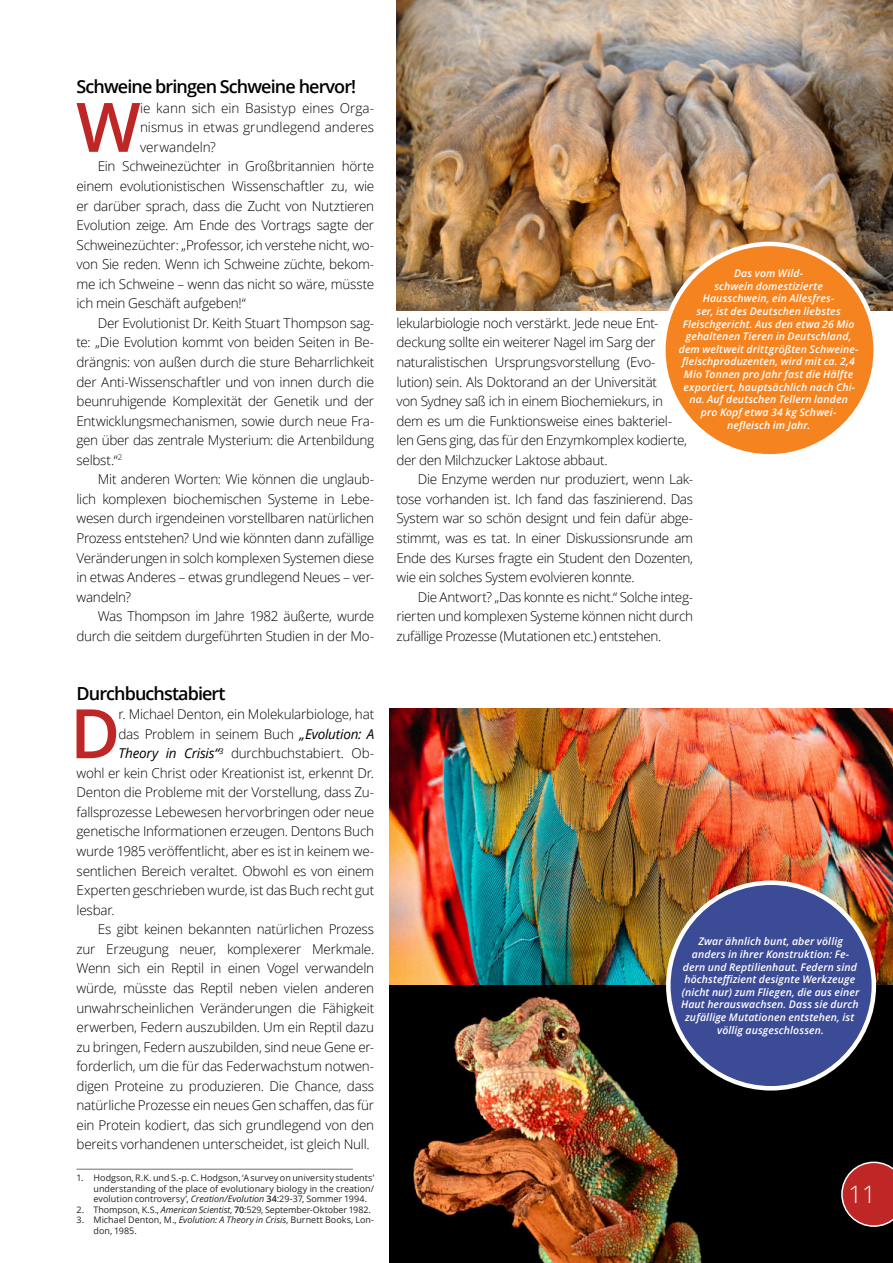
<style>
.page{position:relative;width:893px;height:1263px;background:#fff}
.page>*{position:absolute;margin:0;border:0;box-sizing:border-box;transform-origin:0 0}
.t1{font:600 68.25px "Open Sans";color:#bf2726}
.t2{font:300 24px "Open Sans";color:#fff}
.t3{font:600 18px "Open Sans";letter-spacing:-.05em;color:#000}
.t4{font:300 13.5px/19.5px "Open Sans";letter-spacing:-.02em;color:#000;text-align:justify}
.t5{font:300 13.5px "Open Sans";color:#000}
.t6{font:italic 600 10.5px/12.6px "Open Sans";letter-spacing:.01em;color:#fff;text-align:center}
.t7{font:9px/10.5px "Open Sans";color:#222;text-align:justify}
.s1{font-weight:400;font-style:italic}
.s2{font-style:italic}
.s3{font-weight:600}
</style>
<div class="page">
<hr style="left:77px;top:1169px;width:276px;height:1px;background:#6d6f71">
<img style="left:397px;top:0;width:496px;height:310px">
<div style="left:663px;top:244px;width:213px;height:212px;background:#f5831f;border-radius:50%"></div>
<img style="left:389px;top:708px;width:504px;height:555px">
<div style="left:668px;top:883px;width:206px;height:205px;background:#3c4b95;border-radius:50%"></div>
<svg style="left:841px;top:1161px;width:52px;height:66px;background:#a22d2c"></svg>
<h3 class="t3" style="left:77px;top:79px;width:281px">Schweine bringen Schweine hervor!</h3>
<h1 class="t1" style="left:76px;top:100px;width:66px">W</h1>
<p class="t5" style="left:140px;top:99px;width:236px">ie kann sich ein Basistyp eines Orga-</p>
<p class="t5" style="left:140px;top:118px;width:236px">nismus in etwas grundlegend anderes</p>
<p class="t5" style="left:140px;top:138px;width:77px">verwandeln?</p>
<p class="t4" style="left:98px;top:156px;width:278px">Ein Schweinezüchter in Großbritannien hörte</p>
<p class="t4" style="left:77px;top:176px;width:299px">einem evolutionistischen Wissenschaftler zu, wie</p>
<p class="t4" style="left:77px;top:195px;width:299px">er darüber sprach, dass die Zucht von Nutztieren</p>
<p class="t4" style="left:77px;top:215px;width:299px">Evolution zeige. Am Ende des Vortrags sagte der</p>
<p class="t4" style="left:77px;top:235px;width:299px">Schweinezüchter: „Professor, ich verstehe nicht, wo-</p>
<p class="t4" style="left:77px;top:254px;width:299px">von Sie reden. Wenn ich Schweine züchte, bekom-</p>
<p class="t4" style="left:77px;top:274px;width:299px">me ich Schweine – wenn das nicht so wäre, müsste</p>
<p class="t4" style="left:77px;top:293px;width:171px">ich mein Geschäft aufgeben!“</p>
<p class="t4" style="left:98px;top:313px;width:278px">Der Evolutionist Dr. Keith Stuart Thompson sag-</p>
<p class="t4" style="left:77px;top:332px;width:299px">te: „Die Evolution kommt von beiden Seiten in Be-</p>
<p class="t4" style="left:77px;top:352px;width:299px">drängnis: von außen durch die sture Beharrlichkeit</p>
<p class="t4" style="left:77px;top:372px;width:299px">der Anti-Wissenschaftler und von innen durch die</p>
<p class="t4" style="left:77px;top:391px;width:299px">beunruhigende Komplexität der Genetik und der</p>
<p class="t4" style="left:77px;top:411px;width:299px">Entwicklungsmechanismen, sowie durch neue Fra-</p>
<p class="t4" style="left:77px;top:430px;width:299px">gen über das zentrale Mysterium: die Artenbildung</p>
<p class="t4" style="left:77px;top:450px;width:47px">selbst.“<sup>2</sup></p>
<p class="t4" style="left:98px;top:469px;width:278px">Mit anderen Worten: Wie können die unglaub-</p>
<p class="t4" style="left:77px;top:489px;width:299px">lich komplexen biochemischen Systeme in Lebe-</p>
<p class="t4" style="left:77px;top:508px;width:299px">wesen durch irgendeinen vorstellbaren natürlichen</p>
<p class="t4" style="left:77px;top:528px;width:299px">Prozess entstehen? Und wie könnten dann zufällige</p>
<p class="t4" style="left:77px;top:548px;width:299px">Veränderungen in solch komplexen Systemen diese</p>
<p class="t4" style="left:77px;top:567px;width:299px">in etwas Anderes – etwas grundlegend Neues – ver-</p>
<p class="t4" style="left:77px;top:587px;width:56px">wandeln?</p>
<p class="t4" style="left:98px;top:606px;width:278px">Was Thompson im Jahre 1982 äußerte, wurde</p>
<p class="t4" style="left:77px;top:626px;width:299px">durch die seitdem durgeführten Studien in der Mo-</p>
<h3 class="t3" style="left:77px;top:686px;width:151px">Durchbuchstabiert</h3>
<h1 class="t1" style="left:70px;top:706px;width:52px">D</h1>
<p class="t4" style="left:119px;top:704px;width:257px">r. Michael Denton, ein Molekularbiologe, hat</p>
<p class="t4" style="left:119px;top:724px;width:257px">das Problem in seinem Buch <span class="s1">„Evolution: A</span></p>
<p class="t4" style="left:119px;top:743px;width:257px"><span class="s1">Theory in Crisis“</span><sup>3</sup> durchbuchstabiert. Ob-</p>
<p class="t4" style="left:77px;top:763px;width:299px">wohl er kein Christ oder Kreationist ist, erkennt Dr.</p>
<p class="t4" style="left:77px;top:782px;width:299px">Denton die Probleme mit der Vorstellung, dass Zu-</p>
<p class="t4" style="left:77px;top:802px;width:299px">fallsprozesse Lebewesen hervorbringen oder neue</p>
<p class="t4" style="left:77px;top:821px;width:299px">genetische Informationen erzeugen. Dentons Buch</p>
<p class="t4" style="left:77px;top:841px;width:299px">wurde 1985 veröffentlicht, aber es ist in keinem we-</p>
<p class="t4" style="left:77px;top:860px;width:299px">sentlichen Bereich veraltet. Obwohl es von einem</p>
<p class="t4" style="left:77px;top:880px;width:299px">Experten geschrieben wurde, ist das Buch recht gut</p>
<p class="t4" style="left:77px;top:900px;width:40px">lesbar.</p>
<p class="t4" style="left:98px;top:919px;width:278px">Es gibt keinen bekannten natürlichen Prozess</p>
<p class="t4" style="left:77px;top:939px;width:299px">zur Erzeugung neuer, komplexerer Merkmale.</p>
<p class="t4" style="left:77px;top:958px;width:299px">Wenn sich ein Reptil in einen Vogel verwandeln</p>
<p class="t4" style="left:77px;top:978px;width:299px">würde, müsste das Reptil neben vielen anderen</p>
<p class="t4" style="left:77px;top:997px;width:299px">unwahrscheinlichen Veränderungen die Fähigkeit</p>
<p class="t4" style="left:77px;top:1017px;width:299px">erwerben, Federn auszubilden. Um ein Reptil dazu</p>
<p class="t4" style="left:77px;top:1037px;width:299px">zu bringen, Federn auszubilden, sind neue Gene er-</p>
<p class="t4" style="left:77px;top:1056px;width:299px">forderlich, um die für das Federwachstum notwen-</p>
<p class="t4" style="left:77px;top:1076px;width:299px">digen Proteine zu produzieren. Die Chance, dass</p>
<p class="t4" style="left:77px;top:1095px;width:299px">natürliche Prozesse ein neues Gen schaffen, das für</p>
<p class="t4" style="left:77px;top:1115px;width:299px">ein Protein kodiert, das sich grundlegend von den</p>
<p class="t4" style="left:77px;top:1134px;width:295px">bereits vorhandenen unterscheidet, ist gleich Null.</p>
<p class="t7" style="left:94px;top:1172px;width:282px;text-indent:-17px">1. Hodgson, R.K. und S.-p. C. Hodgson, ‘A survey on university students’ understanding of the place of evolutionary biology in the creation/ evolution controversy’, <span class="s2">Creation/Evolution</span> <span class="s3">34</span>:29-37, Sommer 1994.</p>
<p class="t7" style="left:77px;top:1204px;width:296px">2. Thompson, K.S., <span class="s2">American Scientist</span>, <span class="s3">70</span>:529, September-Oktober 1982.</p>
<p class="t7" style="left:94px;top:1214px;width:282px;text-indent:-17px">3. Michael Denton, M., <span class="s2">Evolution: A Theory in Crisis</span>, Burnett Books, Lon&shy;don, 1985.</p>
<p class="t6" style="left:679px;top:268px;width:181px">Das vom Wild-<br>schwein domestizierte<br>Hausschwein, ein Allesfres-<br>ser, ist des Deutschen liebstes<br>Fleischgericht. Aus den etwa 26 Mio gehaltenen Tieren in Deutschland, dem weltweit drittgrößten Schweine&shy;fleischproduzenten, wird mit ca. 2,4<br>Mio Tonnen pro Jahr fast die Hälfte exportiert, hauptsächlich nach Chi&shy;na. Auf deutschen Tellern landen<br>pro Kopf etwa 34 kg Schwei&shy;nefleisch im Jahr.</p>
<p class="t4" style="left:396px;top:313px;width:292px;text-align:left">lekularbiologie noch verstärkt. Jede neue Ent&shy;deckung sollte ein weiterer Nagel im Sarg der naturalistischen Ursprungsvorstellung (Evo&shy;lution) sein. Als Doktorand an der Universität<br>von Sydney saß ich in einem Biochemiekurs, in dem es um die Funktionsweise eines bakteriel&shy;len Gens ging, das für den Enzymkomplex kodierte, der den Milchzucker Laktose abbaut.</p>
<p class="t4" style="left:396px;top:469px;width:298px;text-indent:21px">Die Enzyme werden nur produziert, wenn Lak&shy;tose vorhanden ist. Ich fand das faszinierend. Das System war so schön designt und fein dafür abge&shy;stimmt, was es tat. In einer Diskussionsrunde am Ende des Kurses fragte ein Student den Dozenten, wie ein solches System evolvieren konnte.</p>
<p class="t4" style="left:396px;top:587px;width:298px;text-indent:21px">Die Antwort? „Das konnte es nicht.“ Solche integ&shy;rierten und komplexen Systeme können nicht durch zufällige Prozesse (Mutationen etc.) entstehen.</p>
<p class="t6" style="left:681px;top:936px;width:180px">Zwar ähnlich bunt, aber völlig anders in ihrer Konstruktion: Fe&shy;dern und Reptilienhaut. Federn sind höchsteffizient designte Werkzeuge (nicht nur) zum Fliegen, die aus einer Haut herauswachsen. Dass sie durch zufällige Mutationen entstehen, ist völlig ausgeschlossen.</p>
<h2 class="t2" style="left:848px;top:1185px;width:29px">11</h2>
</div>
